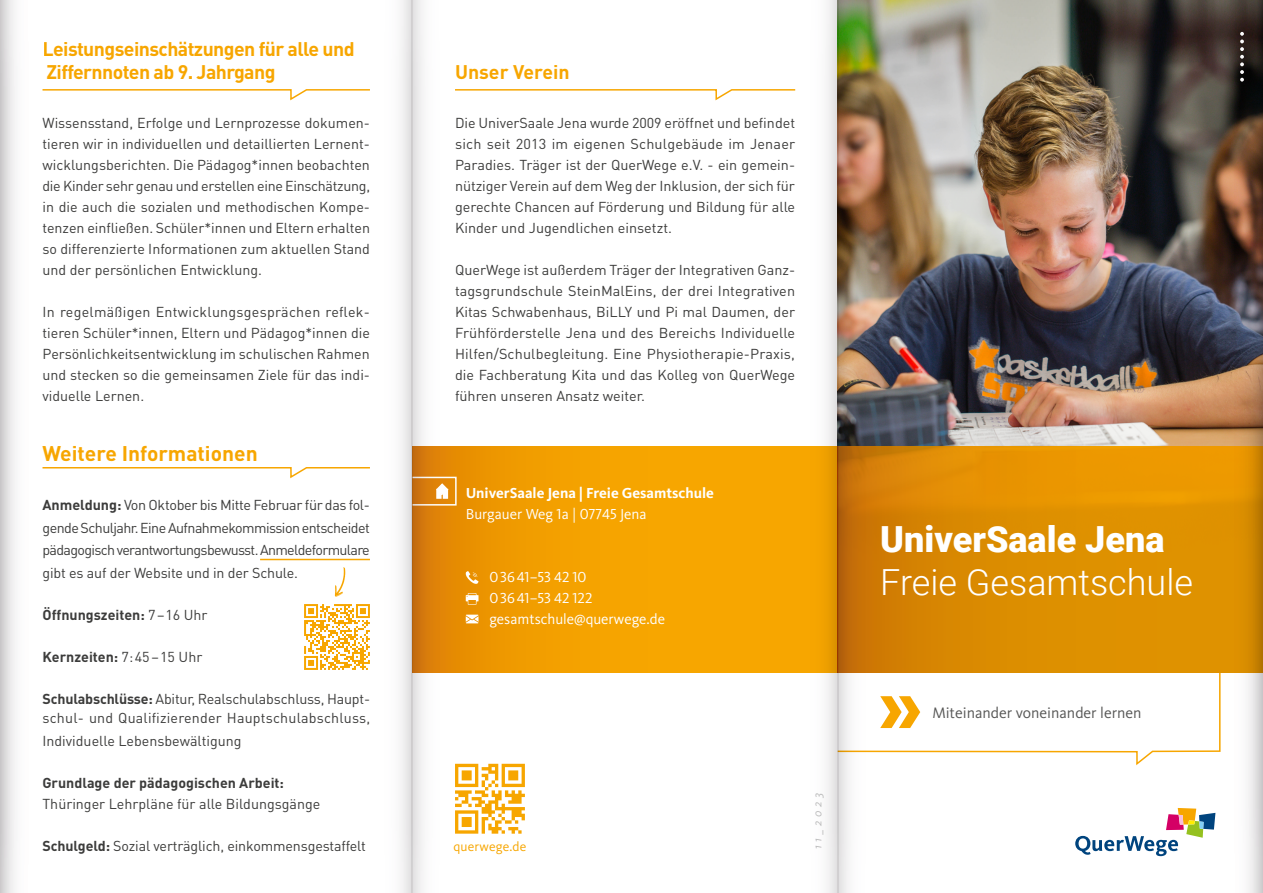
<style>
.page{position:relative;width:1263px;height:893px;background:#fff}
.page>*{position:absolute;margin:0;border:0;box-sizing:border-box;transform-origin:0 0}
.t1{font:300 36px "Roboto";color:#fff}
.t2{font:900 36px "Roboto";color:#fff}
.t3{font:700 21px "DIN Pro";color:#f7a600}
.t4{font:700 19.5px/22.5px "DIN Pro";letter-spacing:-.03em;color:#f7a600}
.t5{font:700 19.5px "DIN Pro";color:#f7a600}
.t6{font:15.75px "Kievit Pro";color:#575756}
.t7{font:15px/21px "Kievit Pro";color:#fff}
.t8{font:700 15px "Kievit Pro";color:#fff}
.t9{font:14.25px/21px "DIN Pro";color:#3c3c3b;text-align:justify}
.t10{font:700 14.25px "DIN Pro";color:#3c3c3b}
.t11{font:13.5px "Kievit Pro";letter-spacing:.01em;color:#f7a600}
.t12{font:italic 12px "Kievit Pro";letter-spacing:.3em;color:#bcbcbc}
.s1{font-weight:700}
.s2{font-weight:400}
</style>
<div class="page">
<img style="left:881px;top:0;width:339px;height:446px">
<svg style="left:881px;top:446px;width:339px;height:225px;background:#de8e00"></svg>
<svg style="left:1075px;top:808px;width:140px;height:48px"></svg>
<svg style="left:455px;top:446px;width:340px;height:227px;background:#f3a100"></svg>
<svg style="left:455px;top:476px;width:2px;height:30px"></svg>
<svg style="left:465px;top:571px;width:14px;height:13px"></svg>
<svg style="left:466px;top:615px;width:12px;height:8px"></svg>
<svg style="left:881px;top:671px;width:339px;height:95px"></svg>
<svg style="left:43px;top:467px;width:326px;height:12px"></svg>
<hr style="left:260px;top:559px;width:110px;height:1px;background:#f7a600">
<svg style="left:43px;top:89px;width:326px;height:12px"></svg>
<svg style="left:455px;top:89px;width:340px;height:12px"></svg>
<svg style="left:466px;top:593px;width:12px;height:12px"></svg>
<svg style="left:455px;top:764px;width:70px;height:70px"></svg>
<svg style="left:335px;top:567px;width:11px;height:30px"></svg>
<svg style="left:304px;top:604px;width:65px;height:66px"></svg>
<img style="left:369px;top:0;width:86px;height:893px">
<img style="left:795px;top:0;width:86px;height:893px">
<img style="left:1220px;top:0;width:43px;height:893px">
<h3 class="t4" style="left:43px;top:37px;width:314px">Leistungseinschätzungen für alle und<br>Ziffernnoten ab 9. Jahrgang</h3>
<p class="t9" style="left:43px;top:111px;width:329px">Wissensstand, Erfolge und Lernprozesse dokumen&shy;tieren wir in individuellen und detaillierten Lernent&shy;wicklungsberichten. Die Pädagog*innen beobachten die Kinder sehr genau und erstellen eine Einschätzung, in die auch die sozialen und methodischen Kompe&shy;tenzen einfließen. Schüler*innen und Eltern erhalten so differenzierte Informationen zum aktuellen Stand und der persönlichen Entwicklung.</p>
<p class="t9" style="left:43px;top:300px;width:329px">In regelmäßigen Entwicklungsgesprächen reflek&shy;tieren Schüler*innen, Eltern und Pädagog*innen die Persönlichkeitsentwicklung im schulischen Rahmen und stecken so die gemeinsamen Ziele für das indi&shy;viduelle Lernen.</p>
<h2 class="t3" style="left:43px;top:440px;width:217px">Weitere Informationen</h2>
<p class="t9" style="left:43px;top:493px;width:329px;line-height:22.5px"><span class="s1">Anmeldung:</span> Von Oktober bis Mitte Februar für das fol&shy;gende Schuljahr. Eine Aufnahmekommission entscheidet pädagogisch verantwortungsbewusst. Anmeldeformulare gibt es auf der Website und in der Schule.</p>
<p class="t10" style="left:43px;top:605px;width:166px">Öffnungszeiten: <span class="s2">7–16 Uhr</span></p>
<p class="t10" style="left:43px;top:647px;width:161px">Kernzeiten: <span class="s2">7:45–15 Uhr</span></p>
<p class="t9" style="left:43px;top:688px;width:329px;line-height:19.5px"><span class="s1">Schulabschlüsse:</span> Abitur, Realschulabschluss, Haupt&shy;schul- und Qualifizierender Hauptschulabschluss,</p>
<p class="t9" style="left:43px;top:729px;width:201px">Individuelle Lebensbewältigung</p>
<p class="t10" style="left:43px;top:773px;width:243px">Grundlage der pädagogischen Arbeit:</p>
<p class="t9" style="left:43px;top:792px;width:279px">Thüringer Lehrpläne für alle Bildungsgänge</p>
<p class="t9" style="left:43px;top:834px;width:325px"><span class="s1">Schulgeld:</span> Sozial verträglich, einkommensgestaffelt</p>
<h3 class="t5" style="left:455px;top:59px;width:116px">Unser Verein</h3>
<p class="t9" style="left:455px;top:111px;width:342px">Die UniverSaale Jena wurde 2009 eröffnet und befindet sich seit 2013 im eigenen Schulgebäude im Jenaer Paradies. Träger ist der QuerWege e.V. - ein gemein&shy;nütziger Verein auf dem Weg der Inklusion, der sich für gerechte Chancen auf Förderung und Bildung für alle Kinder und Jugendlichen einsetzt.</p>
<p class="t9" style="left:455px;top:258px;width:342px">QuerWege ist außerdem Träger der Integrativen Ganz&shy;tagsgrundschule SteinMalEins, der drei Integrativen Kitas Schwabenhaus, BiLLY und Pi mal Daumen, der Frühförderstelle Jena und des Bereichs Individuelle Hilfen/Schulbegleitung. Eine Physiotherapie-Praxis, die Fachberatung Kita und das Kolleg von QuerWege führen unseren Ansatz weiter.</p>
<p class="t8" style="left:466px;top:484px;width:250px">UniverSaale Jena | Freie Gesamtschule</p>
<p class="t7" style="left:466px;top:503px;width:182px">Burgauer Weg 1a | 07745 Jena</p>
<p class="t7" style="left:489px;top:566px;width:177px">0 36 41–53 42 10<br>0 36 41–53 42 122 gesamtschule@querwege.de</p>
<p class="t11" style="left:453px;top:838px;width:74px">querwege.de</p>
<p class="t12" style="left:810px;top:849px;width:58px;rotate:-90deg">11_2023</p>
<h1 class="t2" style="left:880px;top:514px;width:286px">UniverSaale Jena</h1>
<h1 class="t1" style="left:880px;top:557px;width:314px">Freie Gesamtschule</h1>
<p class="t6" style="left:932px;top:703px;width:211px">Miteinander voneinander lernen</p>
</div>
